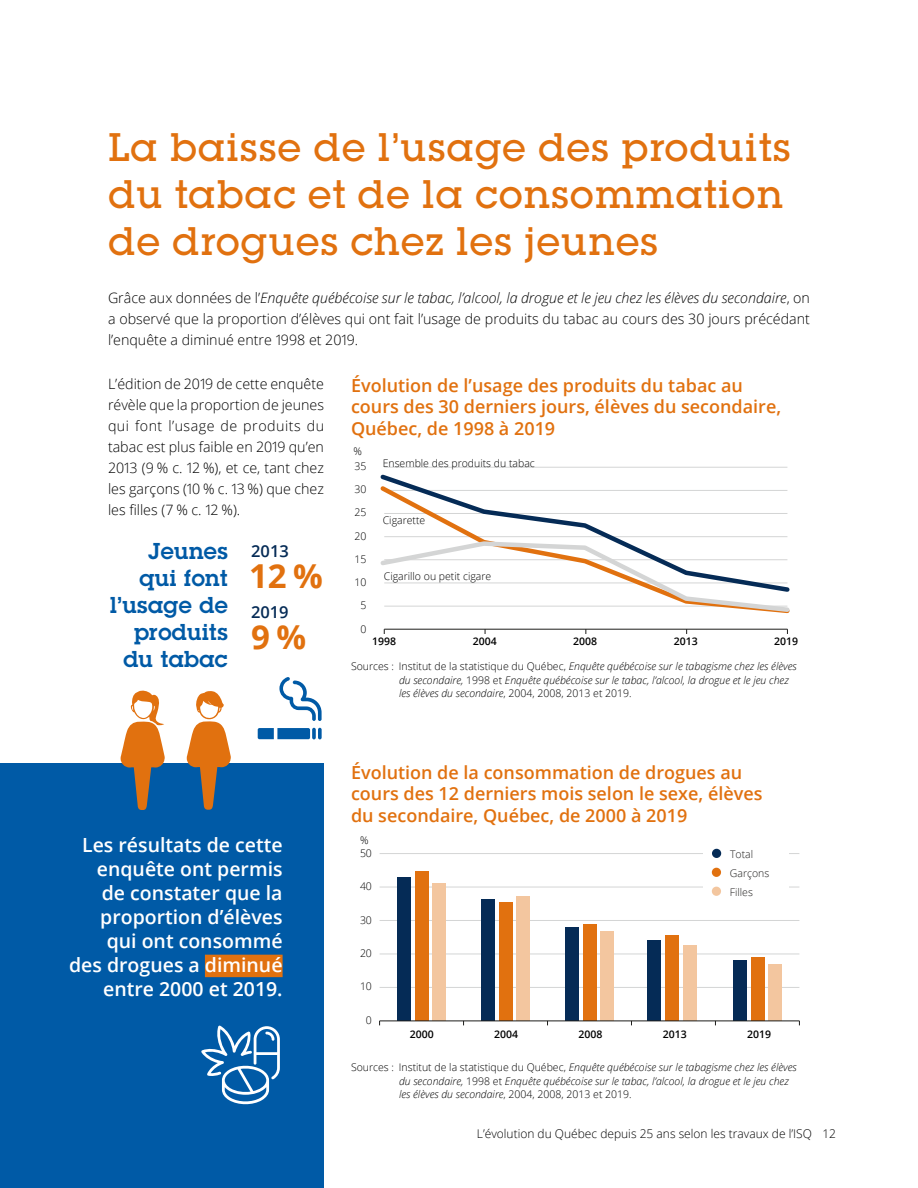
<style>
.page{position:relative;width:918px;height:1188px;background:#fff}
.page>*{position:absolute;margin:0;border:0;box-sizing:border-box;transform-origin:0 0}
.Titre_01{font:500 39px/46.8px "Lubalin Graph Std";letter-spacing:.02em;color:#e1710f}
.t1{font:700 33px "Open Sans";color:#e1710f}
.Titre_infographie{font:600 22.5px/27px "Lubalin Graph Std";letter-spacing:.02em;color:#005aa6;text-align:right}
.Exergue{font:600 19.5px/24px "Open Sans";color:#fff;text-align:right}
.Titre{font:600 18px/21.6px "Open Sans";color:#e1710f}
.t2{font:600 16.5px "Open Sans";color:#052b56}
.Texte_courant{font:300 14.25px/21px "Open Sans";color:#000;text-align:justify}
.Texte_courant_1_col{font:300 14.25px/21px "Open Sans";color:#000;text-align:justify}
.t3{font:300 12px "Open Sans";color:#000}
.Notes_-_générales___sources{font:italic 300 10.5px/13.5px "Open Sans";color:#000}
.t4{font:300 10.5px "Open Sans";color:#000}
.t5{font:600 10.5px "Open Sans";color:#000}
.t6{font:300 10.5px/18.9px "Open Sans";color:#1c1b1a}
.s1{font-style:italic}
.s2{font-style:normal}
</style>
<div class="page">
<div style="left:0;top:763px;width:324px;height:425px;background:#005aa6"></div>
<hr style="left:384px;top:467px;width:403px;height:1px;background:#d4d5d5">
<hr style="left:384px;top:629px;width:403px;height:1px;background:#1d1d1b">
<svg style="left:380px;top:482px;width:408px;height:57px"></svg>
<svg style="left:380px;top:539px;width:410px;height:75px"></svg>
<svg style="left:121px;top:690px;width:44px;height:120px"></svg>
<svg style="left:187px;top:691px;width:44px;height:119px"></svg>
<hr style="left:380px;top:987px;width:419px;height:1px;background:#d4d5d5">
<hr style="left:380px;top:954px;width:419px;height:1px;background:#d4d5d5">
<hr style="left:380px;top:920px;width:419px;height:1px;background:#d4d5d5">
<hr style="left:380px;top:887px;width:419px;height:1px;background:#d4d5d5">
<hr style="left:380px;top:853px;width:419px;height:1px;background:#d4d5d5">
<div style="left:397px;top:877px;width:13px;height:144px;background:#052b56"></div>
<div style="left:481px;top:899px;width:13px;height:122px;background:#052b56"></div>
<div style="left:565px;top:928px;width:13px;height:93px;background:#052b56"></div>
<div style="left:648px;top:940px;width:13px;height:81px;background:#052b56"></div>
<div style="left:733px;top:961px;width:13px;height:60px;background:#052b56"></div>
<div style="left:415px;top:871px;width:13px;height:150px;background:#e1710f"></div>
<div style="left:499px;top:902px;width:13px;height:119px;background:#e1710f"></div>
<div style="left:583px;top:925px;width:13px;height:96px;background:#e1710f"></div>
<div style="left:665px;top:935px;width:14px;height:86px;background:#e1710f"></div>
<div style="left:751px;top:957px;width:13px;height:64px;background:#e1710f"></div>
<div style="left:433px;top:884px;width:13px;height:137px;background:#f3c69f"></div>
<div style="left:517px;top:896px;width:13px;height:125px;background:#f3c69f"></div>
<div style="left:601px;top:932px;width:13px;height:89px;background:#f3c69f"></div>
<div style="left:683px;top:946px;width:14px;height:75px;background:#f3c69f"></div>
<div style="left:769px;top:964px;width:13px;height:57px;background:#f3c69f"></div>
<hr style="left:380px;top:1021px;width:419px;height:1px;background:#1d1d1b">
<div style="left:703px;top:842px;width:86px;height:61px;background:#fff"></div>
<div style="left:712px;top:849px;width:9px;height:9px;background:#052b56;border-radius:50%"></div>
<div style="left:712px;top:868px;width:9px;height:9px;background:#e1710f;border-radius:50%"></div>
<div style="left:712px;top:887px;width:9px;height:9px;background:#f3c69f;border-radius:50%"></div>
<div style="left:205px;top:955px;width:78px;height:22px;background:#e1710f"></div>
<svg style="left:201px;top:1025px;width:79px;height:80px"></svg>
<svg style="left:258px;top:728px;width:52px;height:11px"></svg>
<svg style="left:312px;top:728px;width:4px;height:11px"></svg>
<svg style="left:318px;top:728px;width:4px;height:11px"></svg>
<svg style="left:279px;top:677px;width:43px;height:44px"></svg>
<h2 class="Titre_01" style="left:108px;top:124px;width:684px">La baisse de l’usage des produits du tabac et de la consommation de drogues chez les jeunes</h2>
<p class="Texte_courant" style="left:108px;top:286px;width:704px">Grâce aux données de l’<span class="s1">Enquête québécoise sur le tabac, l’alcool, la drogue et le jeu chez les élèves du secondaire</span>, on a observé que la proportion d’élèves qui ont fait l’usage de produits du tabac au cours des 30 jours précédant l’enquête a diminué entre 1998 et 2019.</p>
<p class="Texte_courant_1_col" style="left:108px;top:373px;width:218px">L’édition de 2019 de cette enquête révèle que la proportion de jeunes qui font l’usage de produits du tabac est plus faible en 2019 qu’en 2013 (9 % c. 12 %), et ce, tant chez les garçons (10 % c. 13 %) que chez les filles (7 % c. 12 %).</p>
<p class="Titre_infographie" style="left:110px;top:537px;width:119px">Jeunes qui font l’usage de produits du tabac</p>
<p class="t2" style="left:251px;top:540px;width:39px">2013</p>
<p class="t1" style="left:249px;top:553px;width:76px">12 %</p>
<p class="t1" style="left:251px;top:614px;width:57px">9 %</p>
<p class="t2" style="left:251px;top:600px;width:39px">2019</p>
<p class="Exergue" style="left:69px;top:832px;width:215px">Les résultats de cette enquête ont permis de constater que la proportion d’élèves qui ont consommé des drogues a diminué entre 2000 et 2019.</p>
<p class="Titre" style="left:351px;top:374px;width:432px">Évolution de l’usage des produits du tabac au cours des 30 derniers jours, élèves du secondaire,<br>Québec, de 1998 à 2019</p>
<p class="t4" style="left:354px;top:444px;width:10px">%</p>
<p class="t4" style="left:355px;top:459px;width:13px">35</p>
<p class="t4" style="left:355px;top:482px;width:13px">30</p>
<p class="t4" style="left:355px;top:505px;width:13px">25</p>
<p class="t4" style="left:355px;top:529px;width:13px">20</p>
<p class="t4" style="left:355px;top:552px;width:13px">15</p>
<p class="t4" style="left:355px;top:575px;width:13px">10</p>
<p class="t4" style="left:361px;top:598px;width:7px">5</p>
<p class="t4" style="left:361px;top:622px;width:7px">0</p>
<p class="t4" style="left:383px;top:456px;width:154px">Ensemble des produits du tabac</p>
<p class="t4" style="left:383px;top:513px;width:44px">Cigarette</p>
<p class="t4" style="left:384px;top:569px;width:109px">Cigarillo ou petit cigare</p>
<p class="t5" style="left:372px;top:634px;width:25px">1998</p>
<p class="t5" style="left:473px;top:634px;width:25px">2004</p>
<p class="t5" style="left:573px;top:634px;width:25px">2008</p>
<p class="t5" style="left:674px;top:634px;width:25px">2013</p>
<p class="t5" style="left:774px;top:634px;width:25px">2019</p>
<p class="Notes_-_générales___sources" style="left:399px;top:660px;width:399px;text-indent:-48px"><span class="s2">Sources : Institut de la statistique du Québec,</span> Enquête québécoise sur le tabagisme chez les élèves du secondaire, <span class="s2">1998 et</span> Enquête québécoise sur le tabac, l’alcool, la drogue et le jeu chez les élèves du secondaire<span class="s2">, 2004, 2008, 2013 et 2019.</span></p>
<p class="Titre" style="left:351px;top:761px;width:413px">Évolution de la consommation de drogues au cours des 12 derniers mois selon le sexe, élèves du secondaire, Québec, de 2000 à 2019</p>
<p class="t4" style="left:360px;top:833px;width:10px">%</p>
<p class="t4" style="left:360px;top:846px;width:13px">50</p>
<p class="t4" style="left:360px;top:879px;width:13px">40</p>
<p class="t4" style="left:360px;top:913px;width:13px">30</p>
<p class="t4" style="left:360px;top:946px;width:13px">20</p>
<p class="t4" style="left:360px;top:979px;width:13px">10</p>
<p class="t4" style="left:366px;top:1013px;width:7px">0</p>
<p class="t6" style="left:730px;top:844px;width:41px">Total<br>Garçons<br>Filles</p>
<p class="t5" style="left:410px;top:1027px;width:25px">2000</p>
<p class="t5" style="left:494px;top:1027px;width:25px">2004</p>
<p class="t5" style="left:579px;top:1027px;width:25px">2008</p>
<p class="t5" style="left:663px;top:1027px;width:25px">2013</p>
<p class="t5" style="left:747px;top:1027px;width:25px">2019</p>
<p class="Notes_-_générales___sources" style="left:399px;top:1060px;width:399px;text-indent:-48px"><span class="s2">Sources : Institut de la statistique du Québec,</span> Enquête québécoise sur le tabagisme chez les élèves du secondaire, <span class="s2">1998 et</span> Enquête québécoise sur le tabac, l’alcool, la drogue et le jeu chez les élèves du secondaire<span class="s2">, 2004, 2008, 2013 et 2019.</span></p>
<p class="t3" style="left:477px;top:1125px;width:361px">L’évolution du Québec depuis 25 ans selon les travaux de l’ISQ 12</p>
</div>
